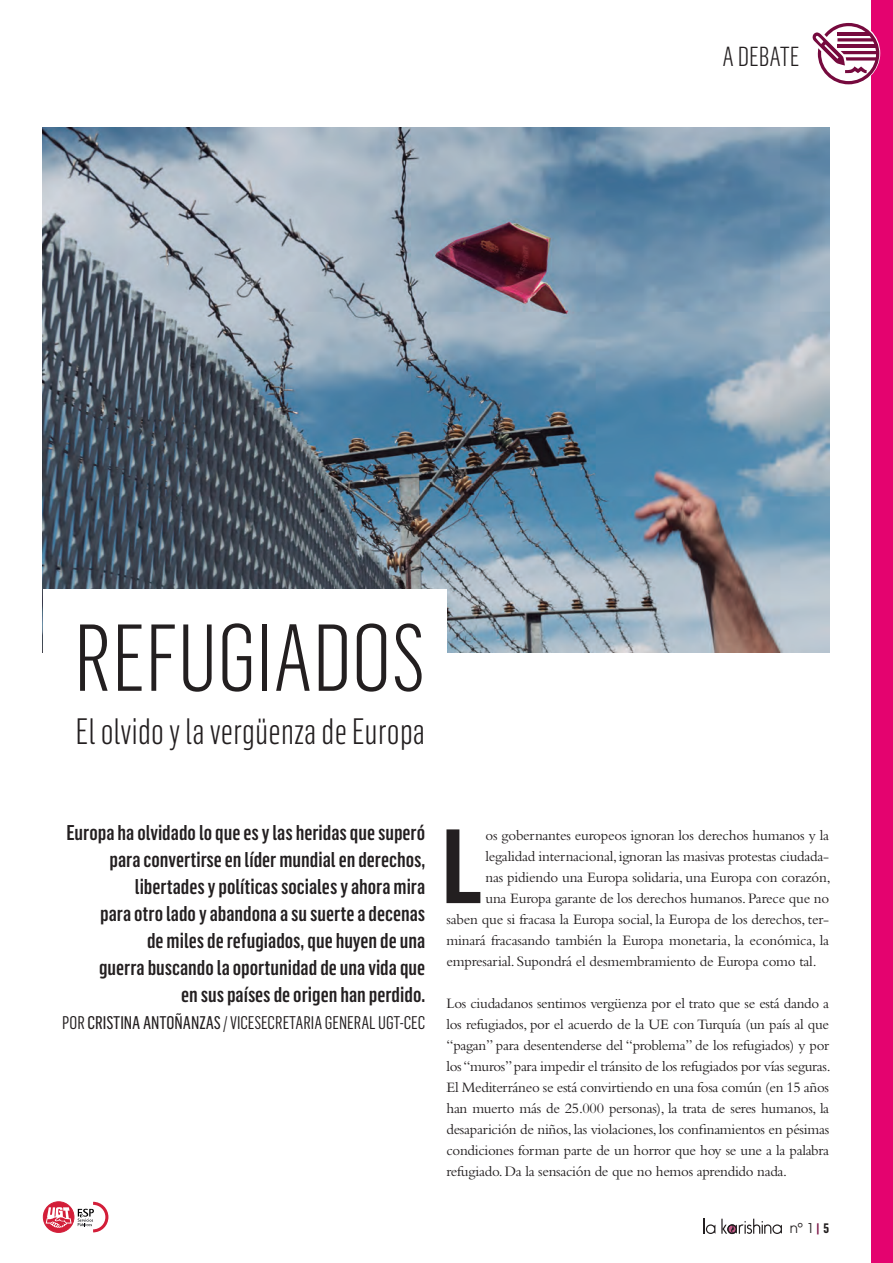
<style>
.page{position:relative;width:893px;height:1263px;background:#fff}
.page>*{position:absolute;margin:0;border:0;box-sizing:border-box;transform-origin:0 0}
.párrafo_capitular{font:600 103.35px "Flama Condensed";color:#231f20}
.título_artículo{font:300 93px "Flama Condensed";color:#231f20}
.subtítulo_artículo{font:300 36px "Flama Condensed";color:#231f20}
.t1{font:300 27px "Flama Condensed";color:#231f20}
.entradilla{font:500 21px/27px "Flama Condensed";color:#231f20;text-align:right}
.firma_artículo{font:18px "Flama Condensed";color:#231f20}
.texto_general{font:15px/21px "Bembo";letter-spacing:-.02em;color:#231f20;text-align:justify}
.párrafo_capitular-2{font:15px "Bembo";letter-spacing:-.015em;color:#231f20}
.t2{font:13.5px "Avant Garde";color:#231f20}
.s1{font-family:"Flama Condensed Basic"}
.s2{font-family:"Flama Condensed";font-weight:900;color:#760a3e}
.s3{font-family:"Flama Condensed";font-weight:700}
</style>
<div class="page">
<div style="left:872px;top:0;width:21px;height:1263px;background:#e4036f"></div>
<svg style="left:43px;top:1201px;width:32px;height:32px"></svg>
<div style="left:43px;top:1201px;width:32px;height:32px;border:1px solid #fff;border-radius:50%"></div>
<div style="left:43px;top:1202px;width:31px;height:30px;background:#d31e39;border-radius:50%"></div>
<div style="left:43px;top:1202px;width:31px;height:30px;border:1px solid #d31e39;border-radius:50%"></div>
<svg style="left:46px;top:1207px;width:26px;height:21px"></svg>
<svg style="left:78px;top:1202px;width:30px;height:30px"></svg>
<svg style="left:704px;top:1219px;width:11px;height:15px"></svg>
<svg style="left:721px;top:1219px;width:61px;height:15px"></svg>
<svg style="left:812px;top:23px;width:67px;height:61px"></svg>
<img style="left:43px;top:128px;width:786px;height:524px">
<div style="left:43px;top:590px;width:403px;height:204px;background:#fff"></div>
<h3 class="t1" style="left:723px;top:40px;width:78px">A DEBATE</h3>
<p class="título_artículo" style="left:74px;top:600px;width:353px">REFUGIADOS</p>
<p class="subtítulo_artículo" style="left:76px;top:709px;width:351px">El olvido y la vergüenza de Europa</p>
<p class="entradilla" style="left:66px;top:818px;width:360px">Europa ha olvidado lo que es y las heridas que superó para convertirse en líder mundial en derechos, libertades y políticas sociales y ahora mira<br>para otro lado y abandona a su suerte a decenas<br>de miles de refugiados, que huyen de una<br>guerra buscando la oportunidad de una vida que<br>en sus países de origen han perdido.</p>
<p class="firma_artículo" style="left:62px;top:1011px;width:365px">POR <span class="s1">CRISTINA ANTOÑANZAS</span> / VICESECRETARIA GENERAL UGT-CEC</p>
<p class="párrafo_capitular" style="left:442px;top:801px;width:43px">L</p>
<p class="párrafo_capitular-2" style="left:485px;top:827px;width:345px">os gobernantes europeos ignoran los derechos humanos y la</p>
<p class="párrafo_capitular-2" style="left:485px;top:848px;width:345px">legalidad internacional, ignoran las masivas protestas ciudada-</p>
<p class="párrafo_capitular-2" style="left:485px;top:869px;width:347px">nas pidiendo una Europa solidaria, una Europa con corazón,</p>
<p class="párrafo_capitular-2" style="left:485px;top:890px;width:345px">una Europa garante de los derechos humanos. Parece que no</p>
<p class="párrafo_capitular-2" style="left:446px;top:911px;width:384px">saben que si fracasa la Europa social, la Europa de los derechos, ter-</p>
<p class="párrafo_capitular-2" style="left:446px;top:932px;width:384px">minará fracasando también la Europa monetaria, la económica, la</p>
<p class="párrafo_capitular-2" style="left:446px;top:953px;width:372px">empresarial. Supondrá el desmembramiento de Europa como tal.</p>
<p class="texto_general" style="left:446px;top:993px;width:386px">Los ciudadanos sentimos vergüenza por el trato que se está dando a los refugiados, por el acuerdo de la UE con Turquía (un país al que “pagan” para desentenderse del “problema” de los refugiados) y por los “muros” para impedir el tránsito de los refugiados por vías seguras.<br>El Mediterráneo se está convirtiendo en una fosa común (en 15 años han muerto más de 25.000 personas), la trata de seres humanos, la desaparición de niños, las violaciones, los confinamientos en pésimas condiciones forman parte de un horror que hoy se une a la palabra refugiado. Da la sensación de que no hemos aprendido nada.</p>
<p class="t2" style="left:790px;top:1220px;width:41px">nº 1<span class="s2">|</span> <span class="s3">5</span></p>
</div>
